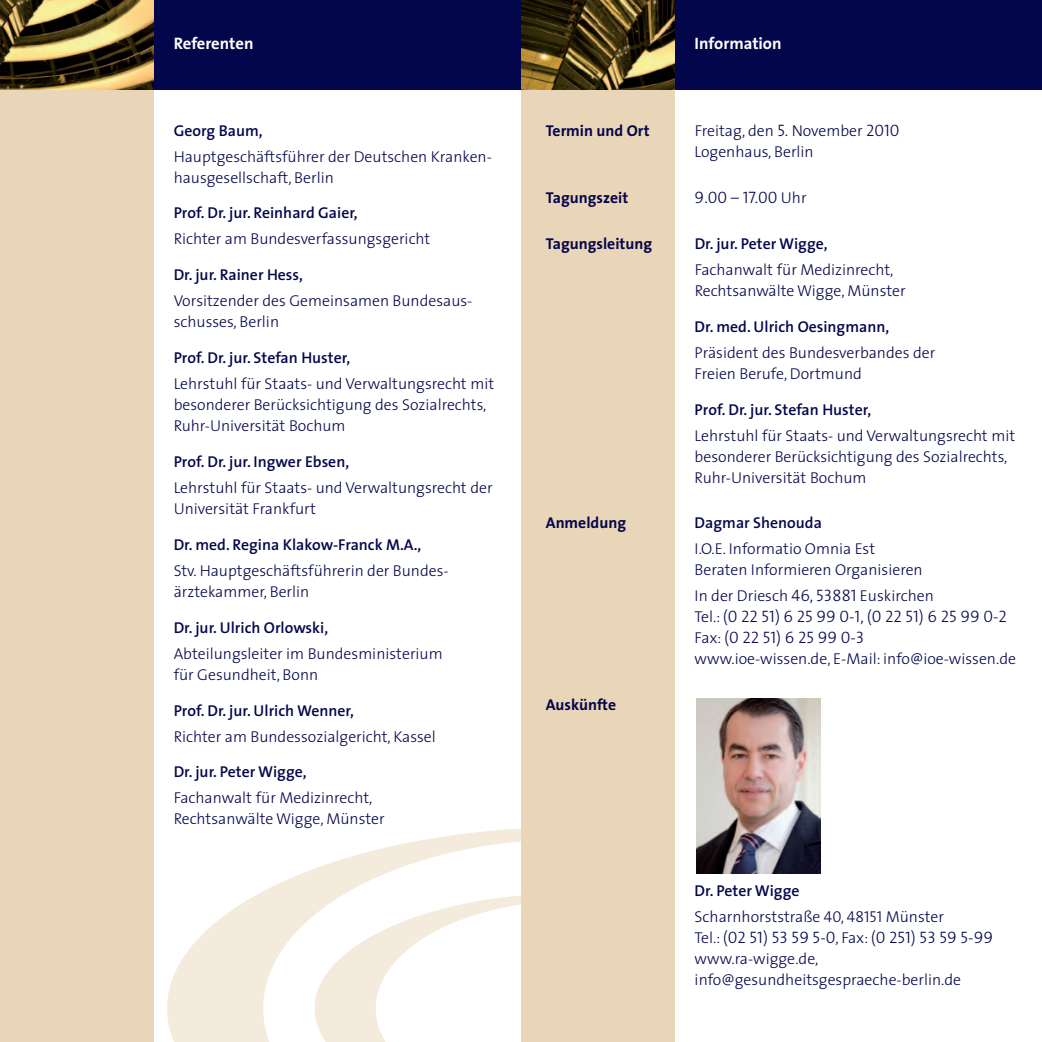
<style>
.page{position:relative;width:1042px;height:1042px;background:#fff}
.page>*{position:absolute;margin:0;border:0;box-sizing:border-box;transform-origin:0 0}
.t1{font:16.62px/21px "The Sans Light Caps";color:#04064b}
.t2{font:700 16.62px "The Sans";color:#fff}
.t3{font:300 15.75px/21px "The Sans";color:#04064b}
.t4{font:600 15.75px "The Sans";color:#04064b}
.t5{font:700 15.75px "The Sans";color:#04064b}
.s1{font-family:"The Sans Light Caps";font-weight:400;font-size:16.62px}
.s2{font-family:"The Sans";font-weight:300;font-size:15.75px}
.s3{font-weight:600}
.s4{font-family:"The Sans Light Caps";font-weight:400}
</style>
<div class="page">
<div style="left:0;top:0;width:154px;height:1042px;background:#e9d6b8"></div>
<svg style="left:167px;top:828px;width:354px;height:214px"></svg>
<div style="left:521px;top:0;width:154px;height:1042px;background:#e9d6b8"></div>
<div style="left:521px;top:0;width:521px;height:89px;background:#04064b"></div>
<img style="left:521px;top:0;width:154px;height:89px">
<div style="left:0;top:0;width:521px;height:89px;background:#04064b"></div>
<img style="left:0;top:0;width:154px;height:89px">
<img style="left:696px;top:698px;width:124px;height:175px">
<p class="t2" style="left:174px;top:30px;width:81px">Referenten</p>
<p class="t4" style="left:174px;top:117px;width:90px">Georg Baum,</p>
<p class="t3" style="left:174px;top:145px;width:320px">Hauptgeschäftsführer der Deutschen Kranken&shy;hausgesellschaft, Berlin</p>
<p class="t4" style="left:174px;top:200px;width:186px">Prof. Dr. jur. Reinhard Gaier,</p>
<p class="t3" style="left:174px;top:228px;width:258px">Richter am Bundesverfassungsgericht</p>
<p class="t4" style="left:174px;top:262px;width:131px">Dr. jur. Rainer Hess,</p>
<p class="t3" style="left:174px;top:290px;width:300px">Vorsitzender des Gemeinsamen Bundesaus&shy;schusses, Berlin</p>
<p class="t4" style="left:174px;top:345px;width:178px">Prof. Dr. jur. Stefan Huster,</p>
<p class="t3" style="left:174px;top:373px;width:322px">Lehrstuhl für Staats- und Verwaltungsrecht mit besonderer Berücksichtigung des Sozialrechts,<br>Ruhr-Universität Bochum</p>
<p class="t4" style="left:174px;top:448px;width:177px">Prof. Dr. jur. Ingwer Ebsen,</p>
<p class="t3" style="left:174px;top:477px;width:320px">Lehrstuhl für Staats- und Verwaltungsrecht der<br>Universität Frankfurt</p>
<p class="t4" style="left:174px;top:531px;width:249px">Dr. med. Regina Klakow-Franck M.A.,</p>
<p class="t3" style="left:174px;top:559px;width:276px">Stv. Hauptgeschäftsführerin der Bundes&shy;ärztekammer, Berlin</p>
<p class="t4" style="left:174px;top:614px;width:156px">Dr. jur. Ulrich Orlowski,</p>
<p class="t3" style="left:174px;top:642px;width:270px">Abteilungsleiter im Bundesministerium für Gesundheit, Bonn</p>
<p class="t4" style="left:174px;top:697px;width:182px">Prof. Dr. jur. Ulrich Wenner,</p>
<p class="t3" style="left:174px;top:725px;width:264px">Richter am Bundessozialgericht, Kassel</p>
<p class="t4" style="left:174px;top:759px;width:134px">Dr. jur. Peter Wigge,</p>
<p class="t3" style="left:174px;top:787px;width:213px">Fachanwalt für Medizinrecht,<br>Rechtsanwälte Wigge, Münster</p>
<p class="t2" style="left:694px;top:30px;width:88px">Information</p>
<p class="t5" style="left:546px;top:118px;width:105px">Termin und Ort</p>
<p class="t3" style="left:694px;top:120px;width:206px">Freitag, den <span class="s1">5.</span> November <span class="s1">2010<br></span>Logenhaus, Berlin</p>
<p class="t5" style="left:546px;top:184px;width:84px">Tagungszeit</p>
<p class="t1" style="left:694px;top:186px;width:114px">9.00 – 17.00 <span class="s2">Uhr</span></p>
<p class="t5" style="left:546px;top:230px;width:108px">Tagungsleitung</p>
<p class="t4" style="left:694px;top:230px;width:134px">Dr. jur. Peter Wigge,</p>
<p class="t3" style="left:694px;top:258px;width:213px">Fachanwalt für Medizinrecht,<br>Rechtsanwälte Wigge, Münster</p>
<p class="t4" style="left:694px;top:313px;width:196px">Dr. med. Ulrich Oesingmann,</p>
<p class="t3" style="left:694px;top:341px;width:242px">Präsident des Bundesverbandes der<br>Freien Berufe, Dortmund</p>
<p class="t4" style="left:694px;top:396px;width:178px">Prof. Dr. jur. Stefan Huster,</p>
<p class="t3" style="left:694px;top:424px;width:322px">Lehrstuhl für Staats- und Verwaltungsrecht mit besonderer Berücksichtigung des Sozialrechts,<br>Ruhr-Universität Bochum</p>
<p class="t5" style="left:546px;top:510px;width:82px">Anmeldung</p>
<p class="t4" style="left:694px;top:510px;width:129px">Dagmar Shenouda</p>
<p class="t3" style="left:694px;top:538px;width:229px">I.O.E. Informatio Omnia Est<br>Beraten Informieren Organisieren</p>
<p class="t3" style="left:694px;top:585px;width:241px">In der Driesch <span class="s1">46, 53881</span> Euskirchen</p>
<p class="t1" style="left:694px;top:606px;width:314px"><span class="s2">Tel.:</span> (0 22 51) 6 25 99 0-1, (0 22 51) 6 25 99 0-2<br><span class="s2">Fax:</span> (0 22 51) 6 25 99 0-3</p>
<p class="t3" style="left:694px;top:648px;width:323px">www.ioe-wissen.de, E-Mail: info@ioe-wissen.de</p>
<p class="t5" style="left:546px;top:691px;width:72px">Auskünfte</p>
<p class="t3" style="left:694px;top:877px;width:251px;line-height:25.9px"><span class="s3">Dr. Peter Wigge<br></span>Scharnhorststraße <span class="s4">40, 48151</span> Münster</p>
<p class="t1" style="left:694px;top:926px;width:300px"><span class="s2">Tel.:</span> (02 51) 53 59 5-0<span class="s2">, Fax:</span> (0 251) 53 59 5-99</p>
<p class="t3" style="left:694px;top:947px;width:268px">www.ra-wigge.de, info@gesundheitsgespraeche-berlin.de</p>
</div>
